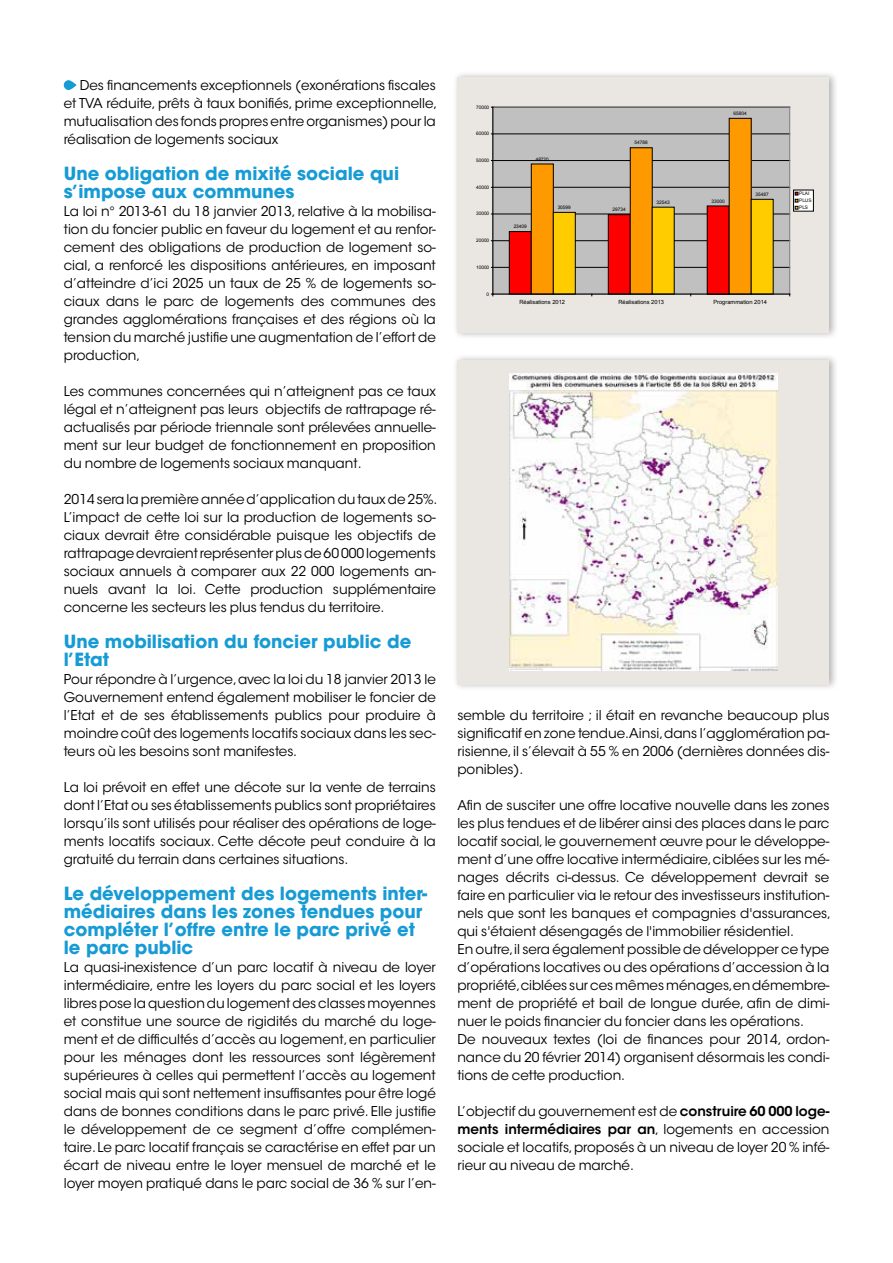
<style>
.page{position:relative;width:893px;height:1263px;background:#fff}
.page>*{position:absolute;margin:0;border:0;box-sizing:border-box;transform-origin:0 0}
.t1{font:700 18px/18px "ITC Avant Garde Std";color:#169bd4}
.t2{font:13.5px/18px "ITC Avant Garde Std";color:#000;text-align:justify}
.t3{font:5.7px "Arial";letter-spacing:.005em;color:#000}
.t4{font:4.8px/7.1px "Arial";color:#000}
.s1{font-weight:600}
</style>
<div class="page">
<svg style="left:64px;top:80px;width:13px;height:10px"></svg>
<div style="left:452px;top:71px;width:386px;height:269px;background:#000;opacity:.3"></div>
<div style="left:457px;top:78px;width:372px;height:255px;background:#eae7e3"></div>
<div style="left:452px;top:353px;width:386px;height:339px;background:#000;opacity:.3"></div>
<div style="left:457px;top:360px;width:372px;height:324px;background:#eae7e3"></div>
<div style="left:493px;top:107px;width:297px;height:187px;background:#c0c0c0"></div>
<hr style="left:493px;top:267px;width:297px;height:1px;background:#000">
<hr style="left:493px;top:240px;width:297px;height:1px;background:#000">
<hr style="left:493px;top:214px;width:297px;height:1px;background:#000">
<hr style="left:493px;top:187px;width:297px;height:1px;background:#000">
<hr style="left:493px;top:160px;width:297px;height:1px;background:#000">
<hr style="left:493px;top:134px;width:297px;height:1px;background:#000">
<hr style="left:493px;top:107px;width:297px;height:1px;background:#808080">
<hr style="left:789px;top:107px;width:1px;height:187px;background:#808080">
<div style="left:509px;top:232px;width:22px;height:62px;background:#f00"></div>
<div style="left:509px;top:231px;width:22px;height:63px;border:1px solid #000"></div>
<div style="left:608px;top:215px;width:22px;height:79px;background:#f00"></div>
<div style="left:608px;top:214px;width:22px;height:80px;border:1px solid #000"></div>
<div style="left:707px;top:206px;width:22px;height:88px;background:#f00"></div>
<div style="left:531px;top:164px;width:22px;height:130px;background:#f90"></div>
<div style="left:531px;top:164px;width:23px;height:130px;border:1px solid #000"></div>
<div style="left:630px;top:148px;width:22px;height:146px;background:#f90"></div>
<div style="left:630px;top:148px;width:22px;height:146px;border:1px solid #000"></div>
<div style="left:729px;top:118px;width:22px;height:176px;background:#f90"></div>
<div style="left:553px;top:212px;width:22px;height:82px;background:#fc0"></div>
<div style="left:553px;top:212px;width:22px;height:82px;border:1px solid #000"></div>
<div style="left:652px;top:207px;width:22px;height:87px;background:#fc0"></div>
<div style="left:751px;top:199px;width:22px;height:95px;background:#fc0"></div>
<hr style="left:493px;top:107px;width:1px;height:187px;background:#000">
<hr style="left:493px;top:294px;width:297px;height:1px;background:#000">
<div style="left:793px;top:190px;width:20px;height:21px;background:#fff"></div>
<svg style="left:795px;top:192px;width:3px;height:17px"></svg>
<img style="left:509px;top:373px;width:268px;height:298px">
<p class="t2" style="left:64px;top:76px;width:375px;text-indent:16px">Des financements exceptionnels (exonérations fiscales et TVA réduite, prêts à taux bonifiés, prime exceptionnelle, mutualisation des fonds propres entre organismes) pour la réalisation de logements sociaux</p>
<h1 class="t1" style="left:64px;top:164px;width:337px">Une obligation de mixité sociale qui s’impose aux communes</h1>
<p class="t2" style="left:64px;top:202px;width:374px">La loi n° 2013-61 du 18 janvier 2013, relative à la mobilisa&shy;tion du foncier public en faveur du logement et au renfor&shy;cement des obligations de production de logement so&shy;cial, a renforcé les dispositions antérieures, en imposant d’atteindre d’ici 2025 un taux de 25 % de logements so&shy;ciaux dans le parc de logements des communes des grandes agglomérations françaises et des régions où la tension du marché justifie une augmentation de l’effort de production,</p>
<p class="t2" style="left:64px;top:382px;width:374px">Les communes concernées qui n’atteignent pas ce taux légal et n’atteignent pas leurs objectifs de rattrapage ré&shy;actualisés par période triennale sont prélevées annuelle&shy;ment sur leur budget de fonctionnement en proposition du nombre de logements sociaux manquant.</p>
<p class="t2" style="left:64px;top:490px;width:375px;text-align:left">2014 sera la première année d’application du taux de 25%.<br>L’impact de cette loi sur la production de logements so&shy;ciaux devrait être considérable puisque les objectifs de rattrapage devraient représenter plus de 60 000 logements sociaux annuels à comparer aux 22 000 logements an&shy;nuels avant la loi. Cette production supplémentaire concerne les secteurs les plus tendus du territoire.</p>
<h1 class="t1" style="left:64px;top:632px;width:349px">Une mobilisation du foncier public de l’Etat</h1>
<p class="t2" style="left:64px;top:670px;width:374px">Pour répondre à l’urgence, avec la loi du 18 janvier 2013 le Gouvernement entend également mobiliser le foncier de l’Etat et de ses établissements publics pour produire à moindre coût des logements locatifs sociaux dans les sec&shy;teurs où les besoins sont manifestes.</p>
<p class="t2" style="left:64px;top:778px;width:374px">La loi prévoit en effet une décote sur la vente de terrains dont l’Etat ou ses établissements publics sont propriétaires lorsqu’ils sont utilisés pour réaliser des opérations de loge&shy;ments locatifs sociaux. Cette décote peut conduire à la gratuité du terrain dans certaines situations.</p>
<h1 class="t1" style="left:64px;top:884px;width:365px">Le développement des logements inter&shy;médiaires dans les zones tendues pour compléter l’offre entre le parc privé et le parc public</h1>
<p class="t2" style="left:64px;top:958px;width:374px">La quasi-inexistence d’un parc locatif à niveau de loyer intermédiaire, entre les loyers du parc social et les loyers libres pose la question du logement des classes moyennes et constitue une source de rigidités du marché du loge&shy;ment et de difficultés d’accès au logement, en particulier pour les ménages dont les ressources sont légèrement supérieures à celles qui permettent l’accès au logement social mais qui sont nettement insuffisantes pour être logé dans de bonnes conditions dans le parc privé. Elle justifie le développement de ce segment d’offre complémen&shy;taire. Le parc locatif français se caractérise en effet par un écart de niveau entre le loyer mensuel de marché et le loyer moyen pratiqué dans le parc social de 36 % sur l’en-</p>
<p class="t4" style="left:476px;top:104px;width:15px">70000</p>
<p class="t4" style="left:476px;top:130px;width:15px">60000</p>
<p class="t4" style="left:476px;top:157px;width:15px">50000</p>
<p class="t4" style="left:476px;top:184px;width:15px">40000</p>
<p class="t4" style="left:476px;top:210px;width:15px">30000</p>
<p class="t4" style="left:476px;top:237px;width:15px">20000</p>
<p class="t4" style="left:476px;top:264px;width:15px">10000</p>
<p class="t4" style="left:487px;top:290px;width:4px">0</p>
<p class="t4" style="left:536px;top:155px;width:15px">48720</p>
<p class="t4" style="left:514px;top:223px;width:15px">23409</p>
<p class="t4" style="left:558px;top:204px;width:15px">30599</p>
<p class="t4" style="left:635px;top:139px;width:15px">54788</p>
<p class="t4" style="left:613px;top:206px;width:15px">29734</p>
<p class="t4" style="left:657px;top:199px;width:15px">32543</p>
<p class="t4" style="left:734px;top:110px;width:15px">65804</p>
<p class="t4" style="left:712px;top:197px;width:15px">33000</p>
<p class="t4" style="left:756px;top:191px;width:15px">35487</p>
<p class="t3" style="left:519px;top:298px;width:47px">Réalisations 2012</p>
<p class="t3" style="left:618px;top:298px;width:47px">Réalisations 2013</p>
<p class="t3" style="left:713px;top:298px;width:55px">Programmation 2014</p>
<p class="t4" style="left:799px;top:190px;width:14px">PLAI<br>PLUS<br>PLS</p>
<p class="t2" style="left:457px;top:706px;width:374px">semble du territoire ; il était en revanche beaucoup plus significatif en zone tendue.Ainsi, dans l’agglomération pa&shy;risienne, il s’élevait à 55 % en 2006 (dernières données dis&shy;ponibles).</p>
<p class="t2" style="left:457px;top:796px;width:375px;text-align:left">Afin de susciter une offre locative nouvelle dans les zones les plus tendues et de libérer ainsi des places dans le parc locatif social, le gouvernement œuvre pour le développe&shy;ment d’une offre locative intermédiaire, ciblées sur les mé&shy;nages décrits ci-dessus. Ce développement devrait se faire en particulier via le retour des investisseurs institution&shy;nels que sont les banques et compagnies d'assurances, qui s'étaient désengagés de l'immobilier résidentiel.<br>En outre,il sera également possible de développer ce type d’opérations locatives ou des opérations d’accession à la propriété,ciblées sur ces mêmes ménages,en démembre&shy;ment de propriété et bail de longue durée, afin de dimi&shy;nuer le poids financier du foncier dans les opérations.<br>De nouveaux textes (loi de finances pour 2014, ordon&shy;nance du 20 février 2014) organisent désormais les condi&shy;tions de cette production.</p>
<p class="t2" style="left:457px;top:1102px;width:374px">L’objectif du gouvernement est de <span class="s1">construire 60 000 loge&shy;ments intermédiaires par an</span>, logements en accession sociale et locatifs, proposés à un niveau de loyer 20 % infé&shy;rieur au niveau de marché.</p>
</div>
